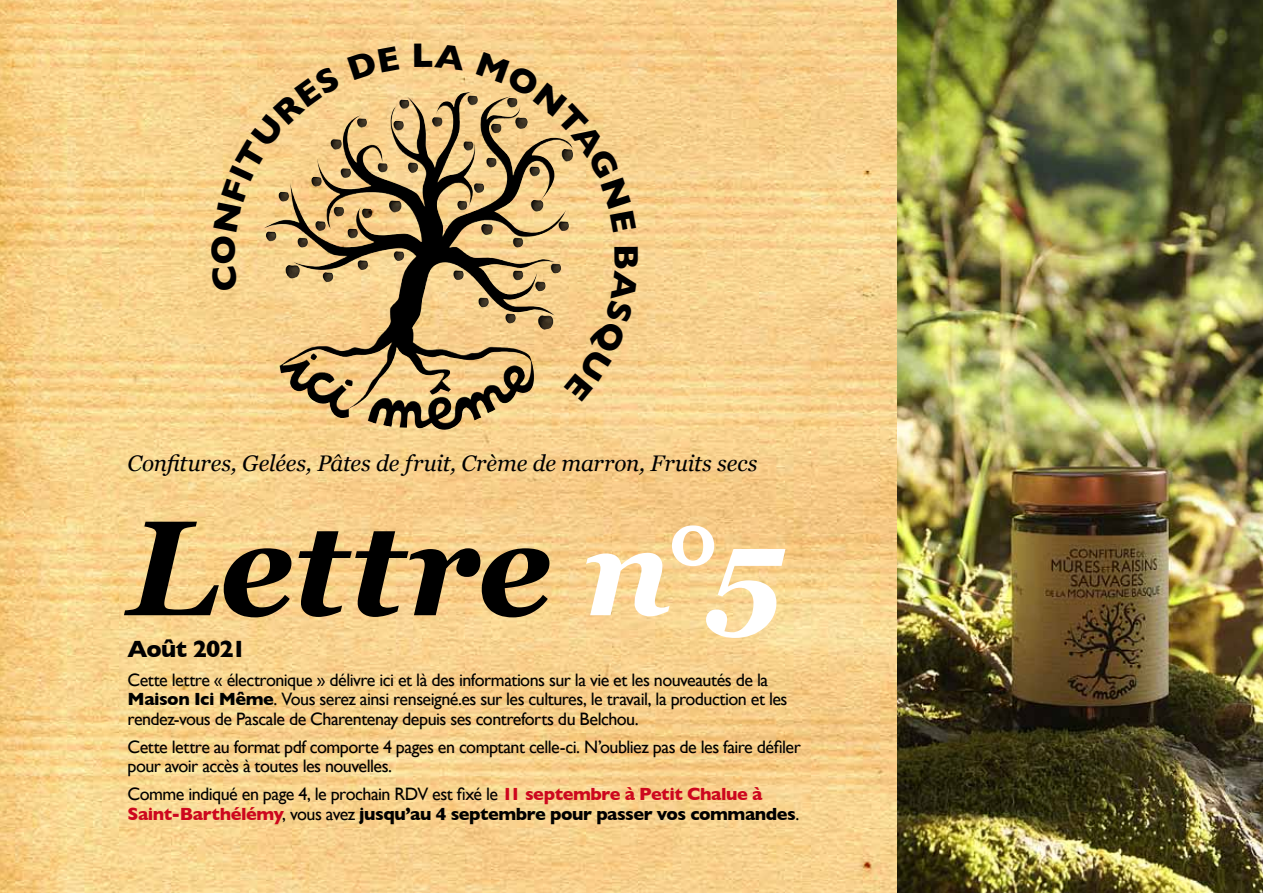
<style>
.page{position:relative;width:1263px;height:893px;background:#fff}
.page>*{position:absolute;margin:0;border:0;box-sizing:border-box;transform-origin:0 0}
.t1{font:italic 700 135px "Georgia";letter-spacing:-.01em;color:#000}
.t2{font:700 34.8px "Gill Sans";color:#000}
.t3{font:700 24px "Gill Sans";letter-spacing:-.035em;color:#000}
.t4{font:italic 22.5px "Georgia";letter-spacing:-.01em;color:#000}
.t5{font:18px/19.5px "Gill Sans";letter-spacing:-.03em;color:#000}
.s1{font-size:126px;color:#fff}
.s2{font-weight:700}
.s3{font-weight:700;color:#cd071e}
</style>
<div class="page">
<img style="left:0;top:0;width:898px;height:893px">
<img style="left:898px;top:0;width:365px;height:893px">
<img style="left:341px;top:93px;width:125px;height:155px">
<svg style="left:211px;top:66px;width:130px;height:226px;background:#eac785"></svg>
<svg style="left:347px;top:46px;width:52px;height:34px;background:#f7ce8b"></svg>
<svg style="left:434px;top:44px;width:32px;height:27px"></svg>
<svg style="left:476px;top:52px;width:160px;height:180px;background:#debc7f"></svg>
<svg style="left:564px;top:270px;width:74px;height:132px;background:#f7d08c"></svg>
<h2 class="t2" style="left:411px;top:35px;width:24px">l</h2>
<h2 class="t2" style="left:647px;top:244px;width:28px;rotate:90deg">b</h2>
<p class="t4" style="left:128px;top:449px;width:631px">Confitures, Gelées, Pâtes de fruit, Crème de marron, Fruits secs</p>
<h1 class="t1" style="left:128px;top:481px;width:658px">Lettre <span class="s1">n°5</span></h1>
<h3 class="t3" style="left:128px;top:635px;width:120px">Août 2021</h3>
<p class="t5" style="left:128px;top:670px;width:661px">Cette lettre « électronique » délivre ici et là des informations sur la vie et les nouveautés de la<br><span class="s2">Maison Ici Même</span>. Vous serez ainsi renseigné.es sur les cultures, le travail, la production et les rendez-vous de Pascale de Charentenay depuis ses contreforts du Belchou.</p>
<p class="t5" style="left:128px;top:737px;width:675px">Cette lettre au format pdf comporte 4 pages en comptant celle-ci. N’oubliez pas de les faire défiler pour avoir accès à toutes les nouvelles.</p>
<p class="t5" style="left:128px;top:784px;width:673px">Comme indiqué en page 4, le prochain RDV est fixé le <span class="s3">11 septembre à Petit Chalue à<br>Saint-Barthélémy</span>, vous avez <span class="s2">jusqu’au 4 septembre pour passer vos commandes</span>.</p>
</div>
